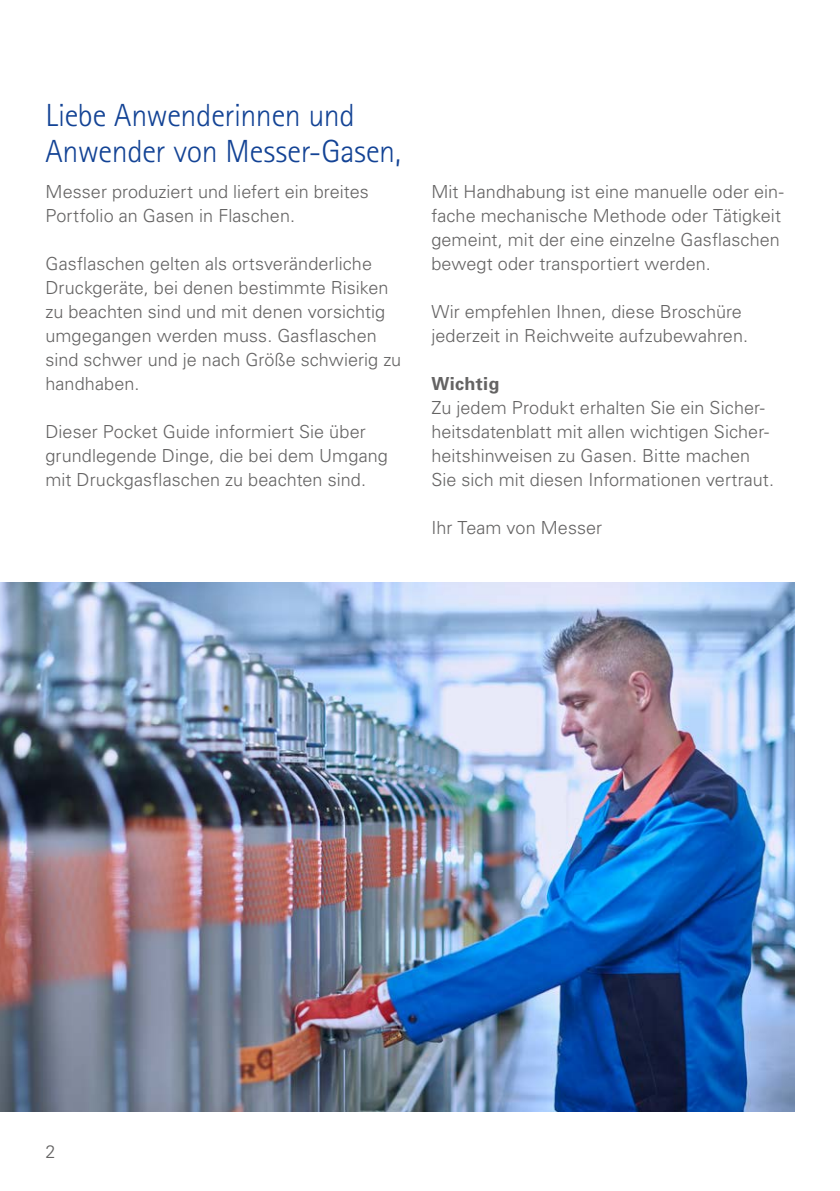
<style>
.page{position:relative;width:840px;height:1191px;background:#fff}
.page>*{position:absolute;margin:0;border:0;box-sizing:border-box;transform-origin:0 0}
.t1{font:300 32px/36px "Rotis Sans Serif";letter-spacing:-.01em;color:#134395}
.t2{font:300 18px/24px "Univers";letter-spacing:.005em;color:#646363}
.t3{font:700 18px "Univers";letter-spacing:.02em;color:#646363}
</style>
<div class="page">
<img style="left:0;top:582px;width:794px;height:529px">
<h1 class="t1" style="left:45px;top:98px;width:357px">Liebe Anwenderinnen und<br>Anwender von Messer-Gasen,</h1>
<p class="t2" style="left:45px;top:179px;width:325px">Messer produziert und liefert ein breites<br>Portfolio an Gasen in Flaschen.</p>
<p class="t2" style="left:45px;top:251px;width:357px">Gasflaschen gelten als ortsveränderliche Druckgeräte, bei denen bestimmte Risiken zu beachten sind und mit denen vorsichtig umgegangen werden muss. Gasflaschen sind schwer und je nach Größe schwierig zu handhaben.</p>
<p class="t2" style="left:45px;top:419px;width:344px">Dieser Pocket Guide informiert Sie über grundlegende Dinge, die bei dem Umgang mit Druckgasflaschen zu beachten sind.</p>
<p class="t2" style="left:431px;top:179px;width:354px">Mit Handhabung ist eine manuelle oder ein&shy;fache mechanische Methode oder Tätigkeit gemeint, mit der eine einzelne Gasflaschen bewegt oder transportiert werden.</p>
<p class="t2" style="left:431px;top:299px;width:318px">Wir empfehlen Ihnen, diese Broschüre jederzeit in Reichweite aufzubewahren.</p>
<p class="t3" style="left:431px;top:372px;width:70px">Wichtig</p>
<p class="t2" style="left:431px;top:395px;width:344px">Zu jedem Produkt erhalten Sie ein Sicher&shy;heitsdatenblatt mit allen wichtigen Sicher&shy;heitshinweisen zu Gasen. Bitte machen Sie sich mit diesen Informationen vertraut.</p>
<p class="t2" style="left:431px;top:515px;width:172px">Ihr Team von Messer</p>
<p class="t2" style="left:45px;top:1139px;width:12px">2</p>
</div>
